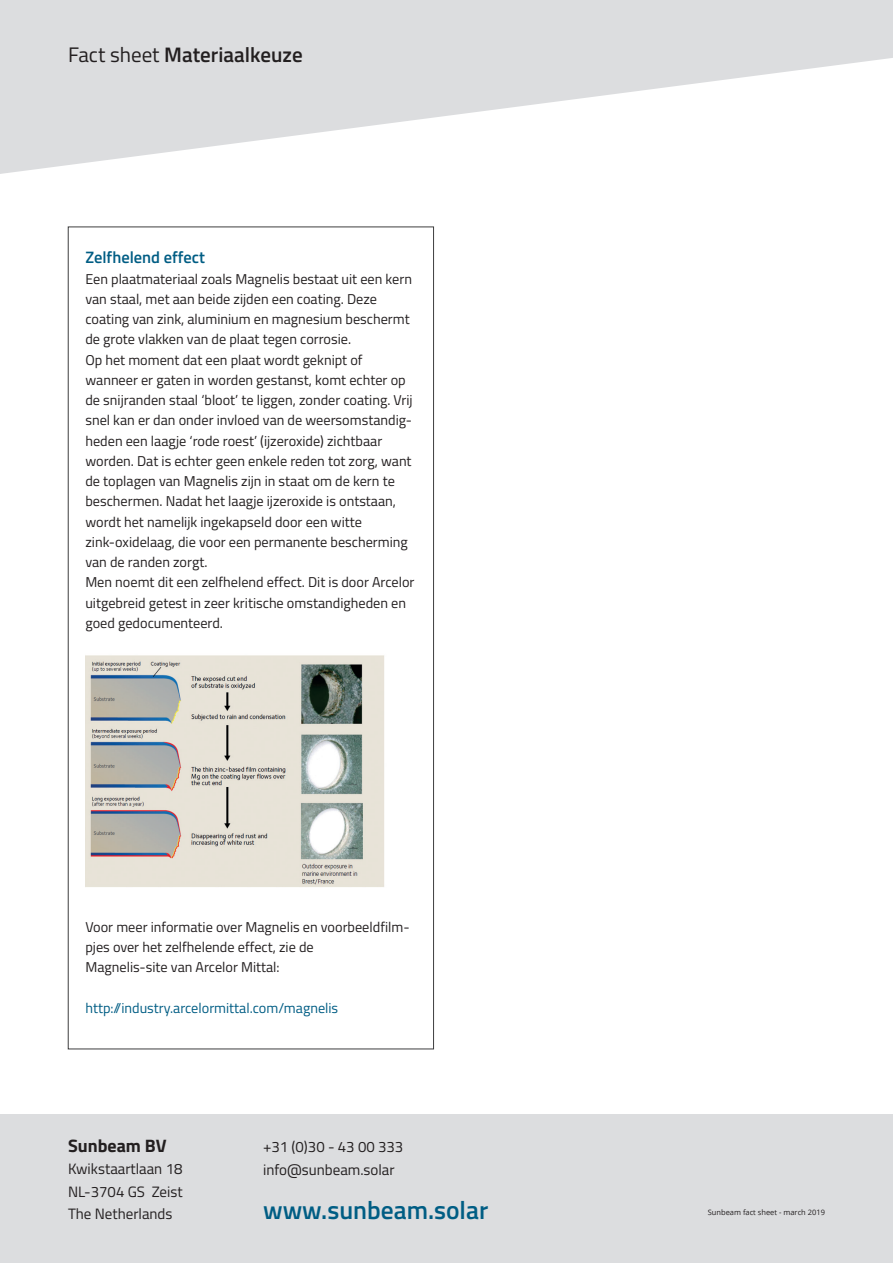
<style>
.page{position:relative;width:893px;height:1263px;background:#fff}
.page>*{position:absolute;margin:0;border:0;box-sizing:border-box;transform-origin:0 0}
.t1{font:600 25.5px "Titillium Web";color:#005d84}
.t2{font:600 21px "Titillium Web";color:#231f20}
.t3{font:700 18px "Titillium Web";color:#231f20}
.t4{font:600 16.5px "Titillium Web";color:#005d84}
.t5{font:15px/22.5px "Titillium Web";color:#231f20;text-align:justify}
.t6{font:14.25px/20.2px "Titillium Web";color:#231f20}
.t7{font:14.25px "Titillium Web";color:#005d84}
.t8{font:7.5px "Open Sans";color:#231f20}
.s1{font-weight:400}
</style>
<div class="page">
<div style="left:0;top:1114px;width:893px;height:149px;background:#dcdddf"></div>
<svg style="left:0;top:0;width:893px;height:174px;fill:#dcdddf"></svg>
<img style="left:85px;top:655px;width:299px;height:232px">
<h2 class="t2" style="left:68px;top:38px;width:236px"><span class="s1">Fact sheet</span> Materiaalkeuze</h2>
<p class="t4" style="left:85px;top:245px;width:121px">Zelfhelend effect</p>
<p class="t6" style="left:85px;top:268px;width:331px">Een plaatmateriaal zoals Magnelis bestaat uit een kern van staal, met aan beide zijden een coating. Deze coating van zink, aluminium en magnesium beschermt de grote vlakken van de plaat tegen corrosie.<br>Op het moment dat een plaat wordt geknipt of wanneer er gaten in worden gestanst, komt echter op de snijranden staal ‘bloot’ te liggen, zonder coating. Vrij snel kan er dan onder invloed van de weersomstandig&shy;heden een laagje ‘rode roest’ (ijzeroxide) zichtbaar worden. Dat is echter geen enkele reden tot zorg, want de toplagen van Magnelis zijn in staat om de kern te beschermen. Nadat het laagje ijzeroxide is ontstaan, wordt het namelijk ingekapseld door een witte zink-oxidelaag, die voor een permanente bescherming van de randen zorgt.<br>Men noemt dit een zelfhelend effect. Dit is door Arcelor uitgebreid getest in zeer kritische omstandigheden en goed gedocumenteerd.</p>
<p class="t6" style="left:85px;top:916px;width:326px">Voor meer informatie over Magnelis en voorbeeldfilm&shy;pjes over het zelfhelende effect, zie de<br>Magnelis-site van Arcelor Mittal:</p>
<p class="t7" style="left:85px;top:996px;width:254px">http://industry.arcelormittal.com/magnelis</p>
<p class="t3" style="left:68px;top:1131px;width:100px">Sunbeam BV</p>
<p class="t5" style="left:68px;top:1157px;width:116px">Kwikstaartlaan 18<br>NL-3704 GS Zeist The Netherlands</p>
<p class="t5" style="left:263px;top:1135px;width:142px">+31 (0)30 - 43 00 333 info@sunbeam.solar</p>
<h1 class="t1" style="left:263px;top:1190px;width:227px">www.sunbeam.solar</h1>
<p class="t8" style="left:708px;top:1207px;width:119px">Sunbeam fact sheet - march 2019</p>
</div>
